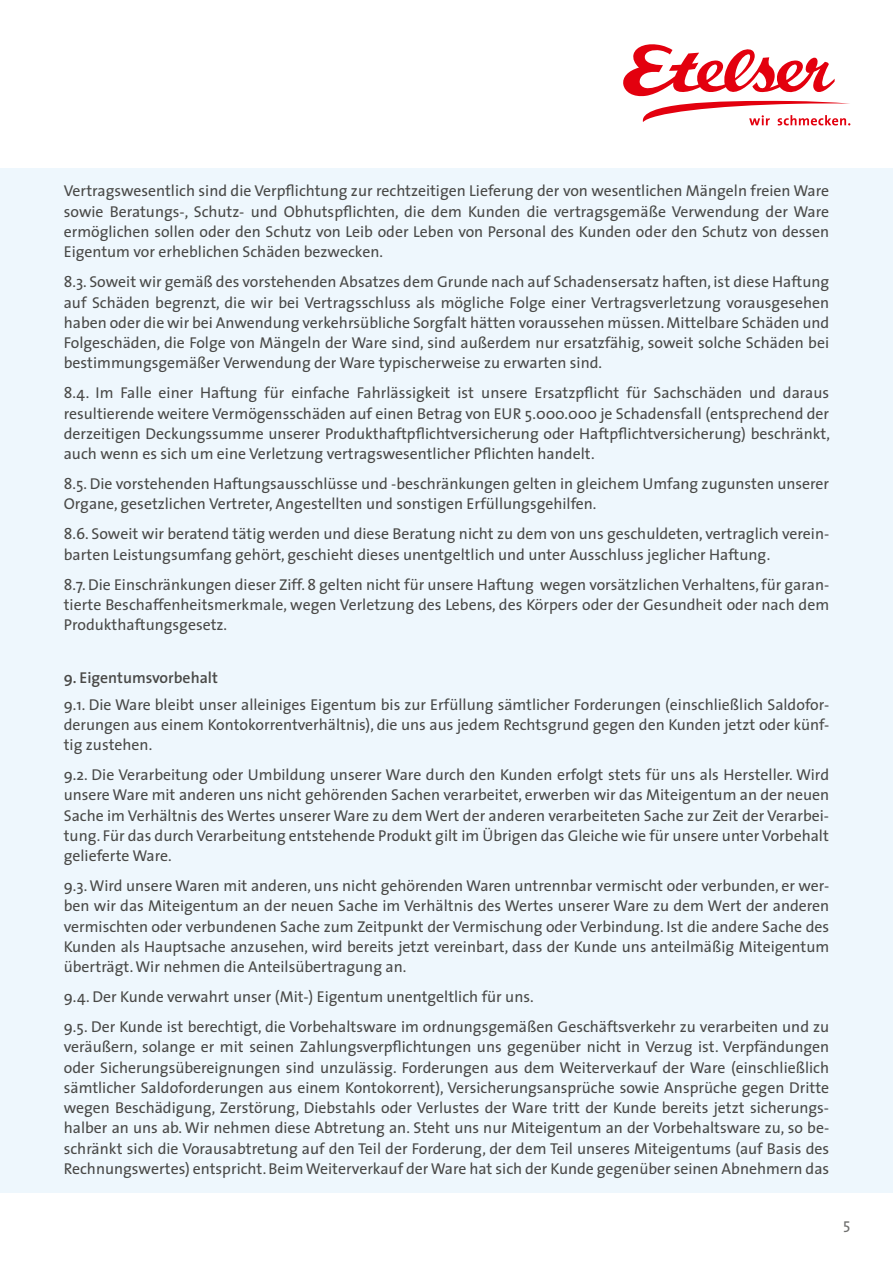
<style>
.page{position:relative;width:893px;height:1263px;background:#fff}
.page>*{position:absolute;margin:0;border:0;box-sizing:border-box;transform-origin:0 0}
.t1{font:15.75px/20.2px "The Sans";color:#494947;text-align:justify}
.t2{font:600 15.75px "The Sans";color:#494947}
.t3{font:15.75px "The Sans Caps";color:#6e6e6d}
</style>
<div class="page">
<div style="left:0;top:168px;width:893px;height:1025px;background:#eef7fd"></div>
<svg style="left:623px;top:44px;width:227px;height:81px"></svg>
<p class="t1" style="left:64px;top:181px;width:767px">Vertragswesentlich sind die Verpflichtung zur rechtzeitigen Lieferung der von wesentlichen Mängeln freien Ware sowie Beratungs-, Schutz- und Obhutspflichten, die dem Kunden die vertragsgemäße Verwendung der Ware ermöglichen sollen oder den Schutz von Leib oder Leben von Personal des Kunden oder den Schutz von dessen Eigentum vor erheblichen Schäden bezwecken.</p>
<p class="t1" style="left:64px;top:271px;width:767px">8.3. Soweit wir gemäß des vorstehenden Absatzes dem Grunde nach auf Schadensersatz haften, ist diese Haftung auf Schäden begrenzt, die wir bei Vertragsschluss als mögliche Folge einer Vertragsverletzung vorausgesehen haben oder die wir bei Anwendung verkehrsübliche Sorgfalt hätten voraussehen müssen. Mittelbare Schäden und Folgeschäden, die Folge von Mängeln der Ware sind, sind außerdem nur ersatzfähig, soweit solche Schäden bei bestimmungsgemäßer Verwendung der Ware typischerweise zu erwarten sind.</p>
<p class="t1" style="left:64px;top:382px;width:768px">8.4. Im Falle einer Haftung für einfache Fahrlässigkeit ist unsere Ersatzpflicht für Sachschäden und daraus resultierende weitere Vermögensschäden auf einen Betrag von EUR 5.000.000 je Schadensfall (entsprechend der derzeitigen Deckungssumme unserer Produkthaftpflichtversicherung oder Haftpflichtversicherung) beschränkt, auch wenn es sich um eine Verletzung vertragswesentlicher Pflichten handelt.</p>
<p class="t1" style="left:64px;top:473px;width:767px">8.5. Die vorstehenden Haftungsausschlüsse und -beschränkungen gelten in gleichem Umfang zugunsten unserer<br>Organe, gesetzlichen Vertreter, Angestellten und sonstigen Erfüllungsgehilfen.</p>
<p class="t1" style="left:64px;top:523px;width:767px">8.6. Soweit wir beratend tätig werden und diese Beratung nicht zu dem von uns geschuldeten, vertraglich verein&shy;barten Leistungsumfang gehört, geschieht dieses unentgeltlich und unter Ausschluss jeglicher Haftung.</p>
<p class="t1" style="left:64px;top:574px;width:767px">8.7. Die Einschränkungen dieser Ziff. 8 gelten nicht für unsere Haftung wegen vorsätzlichen Verhaltens, für garan&shy;tierte Beschaffenheitsmerkmale, wegen Verletzung des Lebens, des Körpers oder der Gesundheit oder nach dem Produkthaftungsgesetz.</p>
<p class="t2" style="left:64px;top:664px;width:156px">9. Eigentumsvorbehalt</p>
<p class="t1" style="left:64px;top:694px;width:767px">9.1. Die Ware bleibt unser alleiniges Eigentum bis zur Erfüllung sämtlicher Forderungen (einschließlich Saldofor&shy;derungen aus einem Kontokorrentverhältnis), die uns aus jedem Rechtsgrund gegen den Kunden jetzt oder künf&shy;tig zustehen.</p>
<p class="t1" style="left:64px;top:764px;width:767px">9.2. Die Verarbeitung oder Umbildung unserer Ware durch den Kunden erfolgt stets für uns als Hersteller. Wird unsere Ware mit anderen uns nicht gehörenden Sachen verarbeitet, erwerben wir das Miteigentum an der neuen Sache im Verhältnis des Wertes unserer Ware zu dem Wert der anderen verarbeiteten Sache zur Zeit der Verarbei&shy;tung. Für das durch Verarbeitung entstehende Produkt gilt im Übrigen das Gleiche wie für unsere unter Vorbehalt gelieferte Ware.</p>
<p class="t1" style="left:64px;top:875px;width:767px">9.3. Wird unsere Waren mit anderen, uns nicht gehörenden Waren untrennbar vermischt oder verbunden, er wer&shy;ben wir das Miteigentum an der neuen Sache im Verhältnis des Wertes unserer Ware zu dem Wert der anderen vermischten oder verbundenen Sache zum Zeitpunkt der Vermischung oder Verbindung. Ist die andere Sache des Kunden als Hauptsache anzusehen, wird bereits jetzt vereinbart, dass der Kunde uns anteilmäßig Miteigentum überträgt. Wir nehmen die Anteilsübertragung an.</p>
<p class="t1" style="left:64px;top:981px;width:767px;line-height:30px">9.4. Der Kunde verwahrt unser (Mit-) Eigentum unentgeltlich für uns.<br>9.5. Der Kunde ist berechtigt, die Vorbehaltsware im ordnungsgemäßen Geschäftsverkehr zu verarbeiten und zu</p>
<p class="t1" style="left:64px;top:1036px;width:767px">veräußern, solange er mit seinen Zahlungsverpflichtungen uns gegenüber nicht in Verzug ist. Verpfändungen oder Sicherungsübereignungen sind unzulässig. Forderungen aus dem Weiterverkauf der Ware (einschließlich sämtlicher Saldoforderungen aus einem Kontokorrent), Versicherungsansprüche sowie Ansprüche gegen Dritte wegen Beschädigung, Zerstörung, Diebstahls oder Verlustes der Ware tritt der Kunde bereits jetzt sicherungs&shy;halber an uns ab. Wir nehmen diese Abtretung an. Steht uns nur Miteigentum an der Vorbehaltsware zu, so be&shy;schränkt sich die Vorausabtretung auf den Teil der Forderung, der dem Teil unseres Miteigentums (auf Basis des Rechnungswertes) entspricht. Beim Weiterverkauf der Ware hat sich der Kunde gegenüber seinen Abnehmern das</p>
<p class="t3" style="left:843px;top:1213px;width:9px">5</p>
</div>
